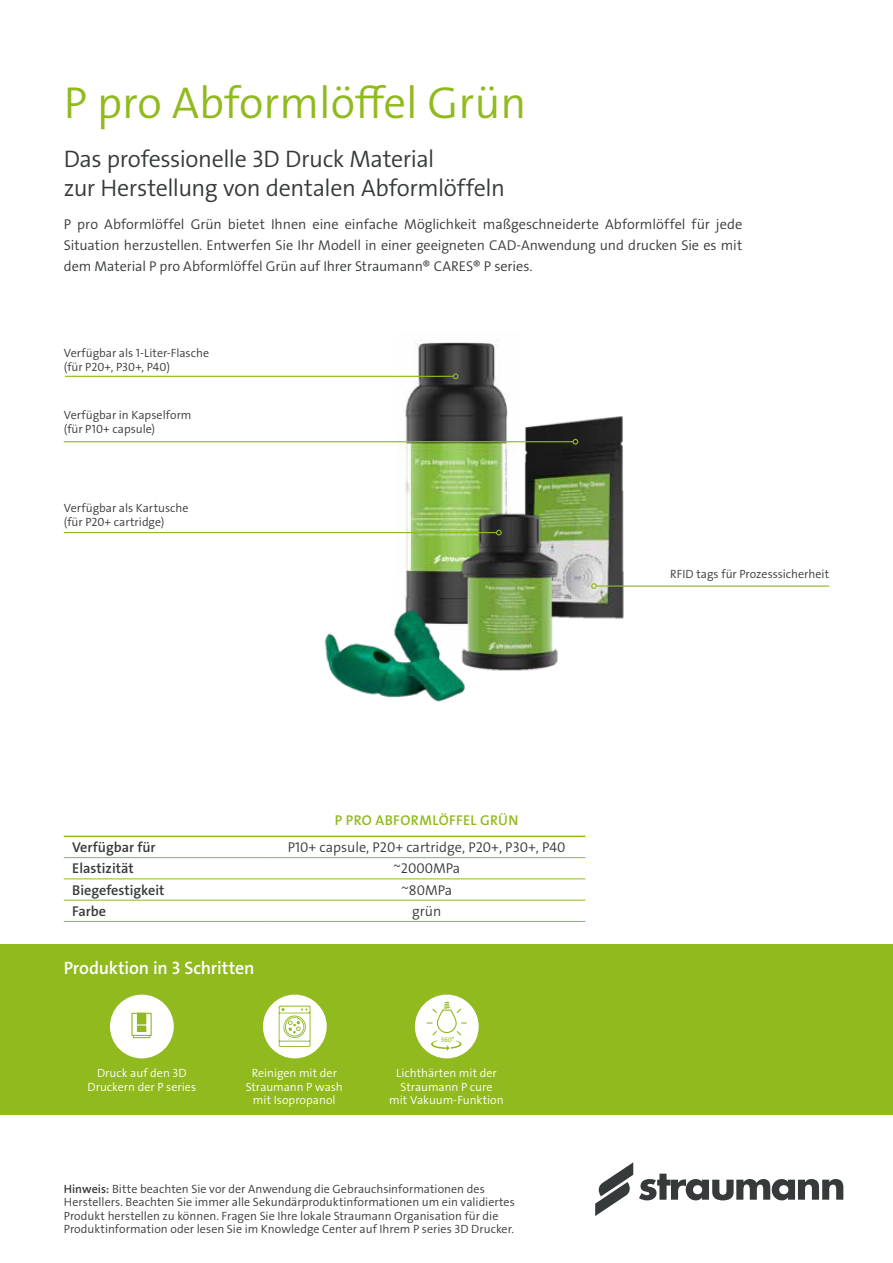
<style>
.page{position:relative;width:893px;height:1263px;background:#fff}
.page>*{position:absolute;margin:0;border:0;box-sizing:border-box;transform-origin:0 0}
.t1{font:45px "The Sans LP4 Se Lig";color:#90ba1e}
.t2{font:24px/29px "The Sans LP4 Se Lig";letter-spacing:-.015em;color:#373a3b}
.t3{font:18px "The Sans LP6 Se Bld";letter-spacing:-.01em;color:#fff}
.t4{font:14.25px/21px "The Sans LP4 Se Lig";color:#373a3b;text-align:justify}
.t5{font:14.25px "The Sans LP6 Se Bld";color:#373a3b}
.t6{font:14.25px "The Sans LP6 Se Bld";letter-spacing:.025em;color:#90ba1e}
.t7{font:12px/13.5px "The Sans LP4 Se Lig";color:#373a3b}
.t8{font:12px/13.5px "The Sans LP4 Se Lig";color:#fff;text-align:center}
.t9{font:6.75px "The Sans LP5 Plain";color:#90ba1e}
.s1{font-family:"The Sans LP6 Se Bld"}
</style>
<div class="page">
<img style="left:398px;top:342px;width:115px;height:257px">
<img style="left:513px;top:416px;width:111px;height:203px">
<img style="left:456px;top:495px;width:106px;height:176px">
<img style="left:324px;top:599px;width:182px;height:103px">
<svg style="left:639px;top:1173px;width:204px;height:27px"></svg>
<svg style="left:595px;top:1162px;width:38px;height:54px"></svg>
<div style="left:0;top:944px;width:893px;height:170px;background:#90ba1e"></div>
<hr style="left:64px;top:441px;width:509px;height:1px;background:#90ba1e">
<svg style="left:572px;top:439px;width:6px;height:6px"></svg>
<hr style="left:596px;top:585px;width:233px;height:2px;background:#90ba1e">
<svg style="left:591px;top:583px;width:6px;height:6px"></svg>
<hr style="left:65px;top:376px;width:388px;height:1px;background:#90ba1e">
<svg style="left:453px;top:373px;width:5px;height:6px"></svg>
<hr style="left:64px;top:857px;width:204px;height:1px;background:#90ba1e">
<hr style="left:268px;top:857px;width:317px;height:1px;background:#90ba1e">
<hr style="left:64px;top:879px;width:204px;height:1px;background:#90ba1e">
<hr style="left:268px;top:879px;width:317px;height:1px;background:#90ba1e">
<hr style="left:64px;top:900px;width:204px;height:1px;background:#90ba1e">
<hr style="left:268px;top:900px;width:317px;height:1px;background:#90ba1e">
<hr style="left:64px;top:921px;width:204px;height:1px;background:#90ba1e">
<hr style="left:268px;top:921px;width:317px;height:1px;background:#90ba1e">
<hr style="left:64px;top:836px;width:204px;height:1px;background:#90ba1e">
<hr style="left:268px;top:836px;width:317px;height:1px;background:#90ba1e">
<hr style="left:64px;top:532px;width:433px;height:1px;background:#90ba1e">
<svg style="left:496px;top:530px;width:6px;height:5px"></svg>
<div style="left:110px;top:994px;width:64px;height:64px;background:#fff;border-radius:50%"></div>
<div style="left:137px;top:1013px;width:9px;height:11px;background:#90ba1e"></div>
<div style="left:137px;top:1026px;width:9px;height:6px;background:#90ba1e"></div>
<div style="left:133px;top:1035px;width:17px;height:3px;border:1px solid #90ba1e"></div>
<div style="left:415px;top:994px;width:64px;height:64px;background:#fff;border-radius:50%"></div>
<svg style="left:426px;top:1001px;width:42px;height:50px"></svg>
<div style="left:263px;top:994px;width:64px;height:64px;background:#fff;border-radius:50%"></div>
<svg style="left:279px;top:1006px;width:32px;height:41px"></svg>
<h1 class="t1" style="left:64px;top:74px;width:464px">P pro Abformlöffel Grün</h1>
<h2 class="t2" style="left:64px;top:144px;width:443px">Das professionelle 3D Druck Material<br>zur Herstellung von dentalen Abformlöffeln</h2>
<p class="t4" style="left:64px;top:214px;width:680px">P pro Abformlöffel Grün bietet Ihnen eine einfache Möglichkeit maßgeschneiderte Abformlöffel für jede Situation herzustellen. Entwerfen Sie Ihr Modell in einer geeigneten CAD-Anwendung und drucken Sie es mit dem Material P pro Abformlöffel Grün auf Ihrer Straumann® CARES® P series.</p>
<p class="t7" style="left:64px;top:347px;width:147px">Verfügbar als 1-Liter-Flasche (für P20+, P30+, P40)</p>
<p class="t7" style="left:64px;top:408px;width:129px">Verfügbar in Kapselform (für P10+ capsule)</p>
<p class="t7" style="left:64px;top:501px;width:126px">Verfügbar als Kartusche (für P20+ cartridge)</p>
<p class="t6" style="left:335px;top:811px;width:185px">P PRO ABFORMLÖFFEL GRÜN</p>
<p class="t5" style="left:72px;top:838px;width:85px">Verfügbar für</p>
<p class="t4" style="left:288px;top:837px;width:279px">P10+ capsule, P20+ cartridge, P20+, P30+, P40</p>
<p class="t5" style="left:72px;top:859px;width:63px">Elastizität</p>
<p class="t4" style="left:393px;top:858px;width:69px">~2000MPa</p>
<p class="t5" style="left:72px;top:881px;width:94px">Biegefestigkeit</p>
<p class="t4" style="left:401px;top:879px;width:53px">~80MPa</p>
<p class="t5" style="left:72px;top:902px;width:35px">Farbe</p>
<p class="t4" style="left:412px;top:901px;width:31px">grün</p>
<h3 class="t3" style="left:64px;top:956px;width:192px">Produktion in 3 Schritten</h3>
<p class="t9" style="left:441px;top:1035px;width:15px">360°</p>
<p class="t8" style="left:87px;top:1066px;width:110px">Druck auf den 3D<br>Druckern der P series</p>
<p class="t8" style="left:246px;top:1066px;width:99px">Reinigen mit der<br>Straumann P wash mit Isopropanol</p>
<p class="t8" style="left:389px;top:1066px;width:116px">Lichthärten mit der<br>Straumann P cure<br>mit Vakuum-Funktion</p>
<p class="t7" style="left:64px;top:1182px;width:453px"><span class="s1">Hinweis:</span> Bitte beachten Sie vor der Anwendung die Gebrauchsinformationen des Herstellers. Beachten Sie immer alle Sekundärproduktinformationen um ein validiertes Produkt herstellen zu können. Fragen Sie Ihre lokale Straumann Organisation für die Produktinformation oder lesen Sie im Knowledge Center auf Ihrem P series 3D Drucker.</p>
<p class="t7" style="left:670px;top:567px;width:160px">RFID tags für Prozesssicherheit</p>
</div>
